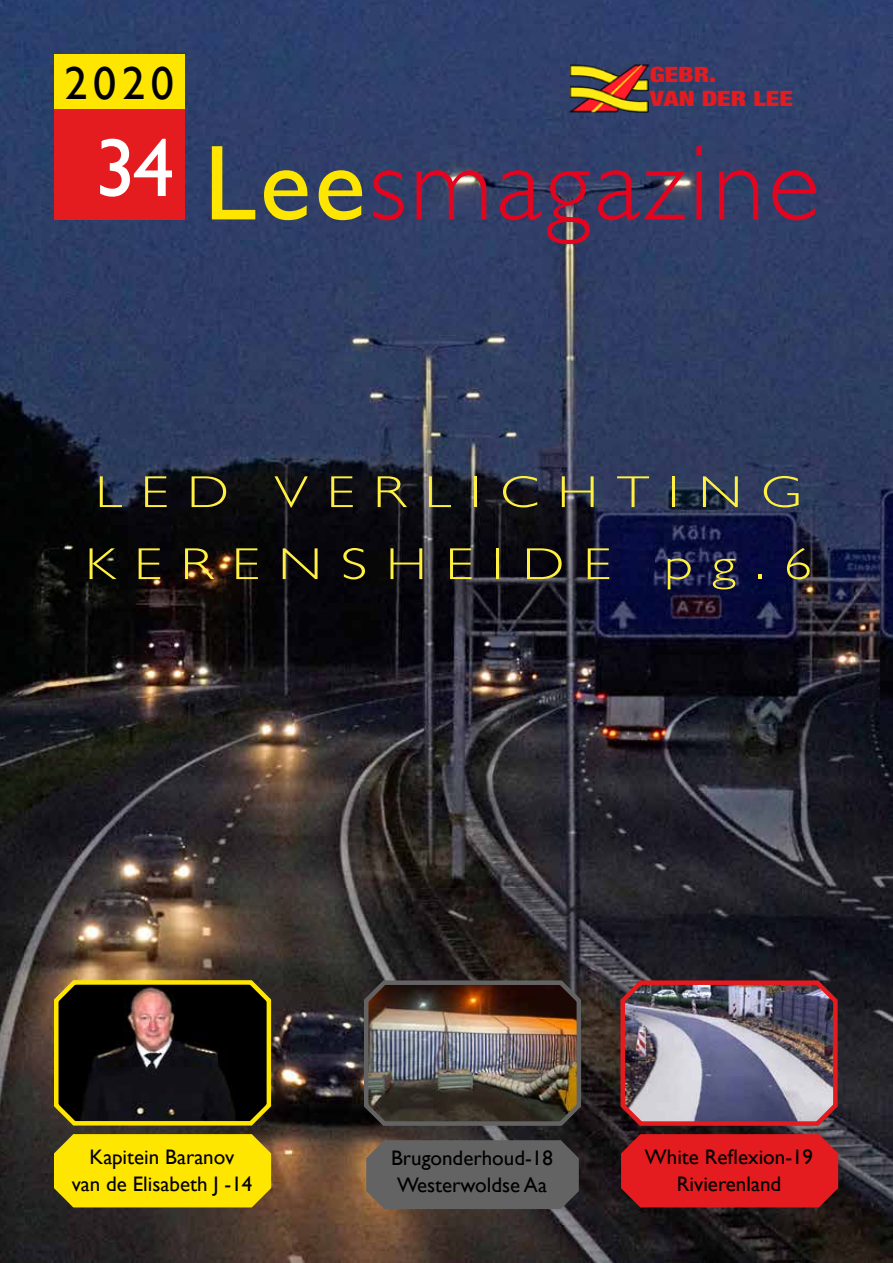
<style>
.page{position:relative;width:893px;height:1263px;background:#fff}
.page>*{position:absolute;margin:0;border:0;box-sizing:border-box;transform-origin:0 0}
.t1{font:300 107.4px "Gill Sans";letter-spacing:.03em;color:#e30520}
.t2{font:82.8px "Gill Sans";color:#fff}
.t3{font:46.2px "Gill Sans";color:#000}
.t4{font:300 45px/72px "Gill Sans";letter-spacing:.33em;color:#fff042;scale:1.26 1}
.t5{font:21px/27px "Gill Sans";color:#000;text-align:center}
.t6{font:900 condensed 21px/24px "Helvetica Neue";color:#e41b1f;scale:1.28 1}
.s1{font-weight:400;color:#ffe600}
</style>
<div class="page">
<img style="left:0;top:0;width:893px;height:1263px">
<div style="left:54px;top:108px;width:130px;height:111px;background:#e41b1f"></div>
<div style="left:54px;top:54px;width:130px;height:54px;background:#ffe600"></div>
<img style="left:567px;top:62px;width:83px;height:51px">
<div style="left:366px;top:1140px;width:213px;height:69px;background:#646363"></div>
<img style="left:362px;top:976px;width:221px;height:152px">
<img style="left:618px;top:976px;width:222px;height:234px">
<svg style="left:52px;top:976px;width:221px;height:234px;background:#6f6110"></svg>
<h3 class="t3" style="left:65px;top:56px;width:111px">2020</h3>
<p class="t6" style="left:650px;top:61px;width:113px">GEBR.<br>VAN DER LEE</p>
<h2 class="t2" style="left:95px;top:119px;width:81px">34</h2>
<h1 class="t1" style="left:204px;top:100px;width:617px"><span class="s1">Lee</span>smagazine</h1>
<h3 class="t4" style="left:85px;top:454px;width:578px">LED VERLICHTING<br>KERENSHEIDE pg.6</h3>
<p class="t5" style="left:72px;top:1143px;width:182px">Kapitein Baranov<br>van de Elisabeth J -14</p>
<p class="t5" style="left:391px;top:1144px;width:163px;text-align:left">Brugonderhoud-18<br>Westerwoldse Aa</p>
<p class="t5" style="left:645px;top:1143px;width:170px">White Reflexion-19<br>Rivierenland</p>
</div>
